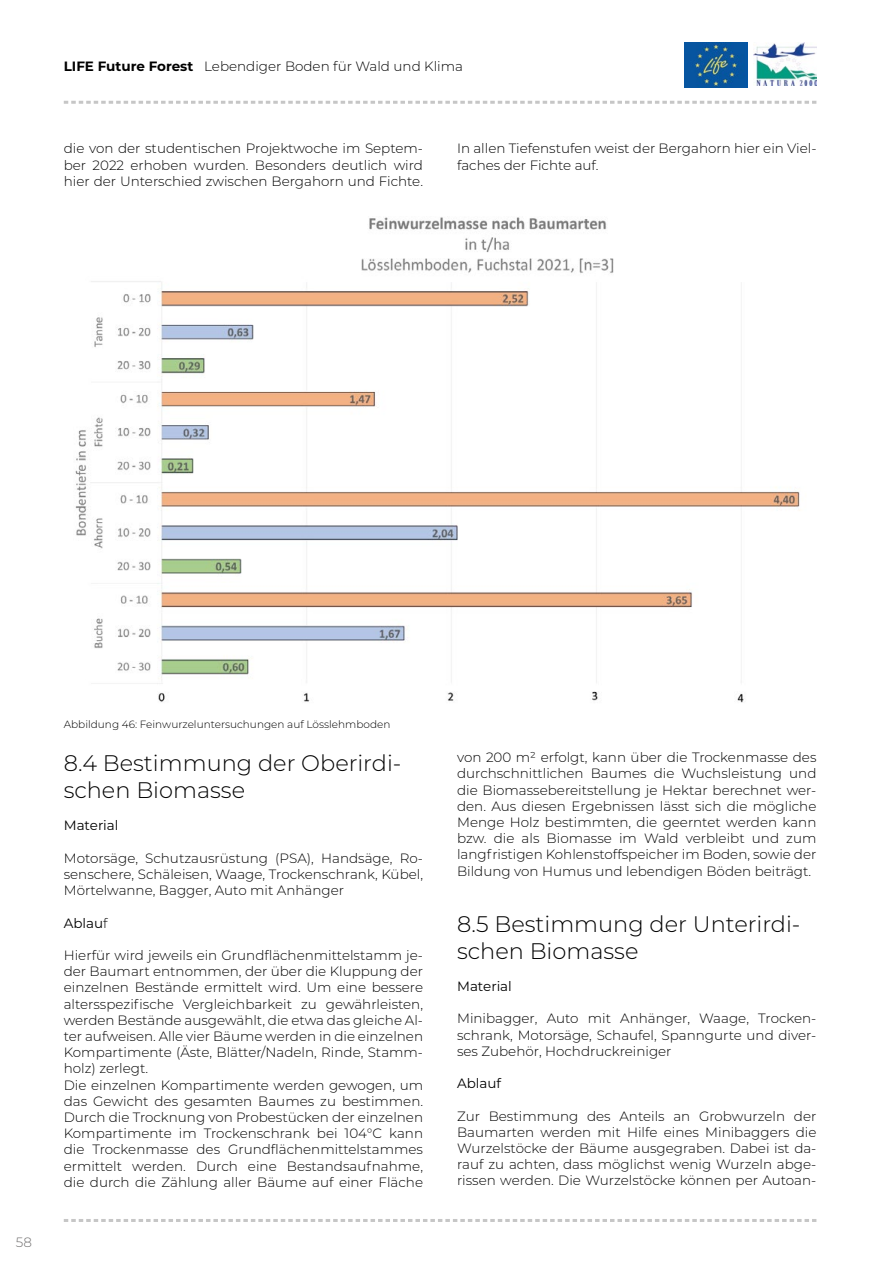
<style>
.page{position:relative;width:893px;height:1263px;background:#fff}
.page>*{position:absolute;margin:0;border:0;box-sizing:border-box;transform-origin:0 0}
.t1{font:300 22.5px/27px "Montserrat";color:#000}
.t2{font:300 13.5px/16.2px "Montserrat";color:#000;text-align:justify}
.t3{font:13.5px "Montserrat";color:#000}
.t4{font:300 13.5px "Montserrat";color:#706f6f}
.t5{font:300 10.5px "Montserrat";color:#000}
.s1{font-weight:700}
.s2{font-weight:300}
</style>
<div class="page">
<svg style="left:64px;top:101px;width:752px;height:3px"></svg>
<svg style="left:64px;top:1219px;width:752px;height:3px"></svg>
<img style="left:685px;top:43px;width:62px;height:45px">
<img style="left:754px;top:43px;width:62px;height:43px">
<img style="left:75px;top:217px;width:725px;height:486px">
<p class="t2" style="left:64px;top:58px;width:401px"><span class="s1">LIFE Future Forest</span> Lebendiger Boden für Wald und Klima</p>
<p class="t2" style="left:64px;top:140px;width:361px">die von der studentischen Projektwoche im Septem&shy;ber 2022 erhoben wurden. Besonders deutlich wird hier der Unterschied zwischen Bergahorn und Fichte.</p>
<p class="t2" style="left:457px;top:140px;width:361px">In allen Tiefenstufen weist der Bergahorn hier ein Viel&shy;faches der Fichte auf.</p>
<p class="t4" style="left:16px;top:1233px;width:18px">58</p>
<p class="t5" style="left:64px;top:717px;width:328px">Abbildung 46: Feinwurzeluntersuchungen auf Lösslehmboden</p>
<h1 class="t1" style="left:64px;top:749px;width:339px">8.4 Bestimmung der Oberirdi&shy;schen Biomasse</h1>
<p class="t3" style="left:64px;top:816px;width:56px">Material</p>
<p class="t2" style="left:64px;top:849px;width:361px">Motorsäge, Schutzausrüstung (PSA), Handsäge, Ro&shy;senschere, Schäleisen, Waage, Trockenschrank, Kübel, Mörtelwanne, Bagger, Auto mit Anhänger</p>
<p class="t3" style="left:64px;top:913px;width:45px">Ablau<span class="s2">f</span></p>
<p class="t2" style="left:64px;top:947px;width:361px;text-align:left">Hierfür wird jeweils ein Grundflächenmittelstamm je&shy;der Baumart entnommen, der über die Kluppung der einzelnen Bestände ermittelt wird. Um eine bessere altersspezifische Vergleichbarkeit zu gewährleisten, werden Bestände ausgewählt, die etwa das gleiche Al&shy;ter aufweisen. Alle vier Bäume werden in die einzelnen Kompartimente (Äste, Blätter/Nadeln, Rinde, Stamm&shy;holz) zerlegt.<br>Die einzelnen Kompartimente werden gewogen, um das Gewicht des gesamten Baumes zu bestimmen.<br>Durch die Trocknung von Probestücken der einzelnen Kompartimente im Trockenschrank bei 104°C kann die Trockenmasse des Grundflächenmittelstammes ermittelt werden. Durch eine Bestandsaufnahme, die durch die Zählung aller Bäume auf einer Fläche</p>
<p class="t2" style="left:457px;top:749px;width:361px">von 200 m² erfolgt, kann über die Trockenmasse des durchschnittlichen Baumes die Wuchsleistung und die Biomassebereitstellung je Hektar berechnet wer&shy;den. Aus diesen Ergebnissen lässt sich die mögliche Menge Holz bestimmten, die geerntet werden kann bzw. die als Biomasse im Wald verbleibt und zum langfristigen Kohlenstoffspeicher im Boden, sowie der Bildung von Humus und lebendigen Böden beiträgt.</p>
<h1 class="t1" style="left:457px;top:909px;width:345px">8.5 Bestimmung der Unterirdi&shy;schen Biomasse</h1>
<p class="t3" style="left:457px;top:977px;width:56px">Material</p>
<p class="t2" style="left:457px;top:1010px;width:361px">Minibagger, Auto mit Anhänger, Waage, Trocken&shy;schrank, Motorsäge, Schaufel, Spanngurte und diver&shy;ses Zubehör, Hochdruckreiniger</p>
<p class="t3" style="left:457px;top:1074px;width:46px">Ablauf</p>
<p class="t2" style="left:457px;top:1107px;width:361px">Zur Bestimmung des Anteils an Grobwurzeln der Baumarten werden mit Hilfe eines Minibaggers die Wurzelstöcke der Bäume ausgegraben. Dabei ist da&shy;rauf zu achten, dass möglichst wenig Wurzeln abge&shy;rissen werden. Die Wurzelstöcke können per Autoan-</p>
</div>
